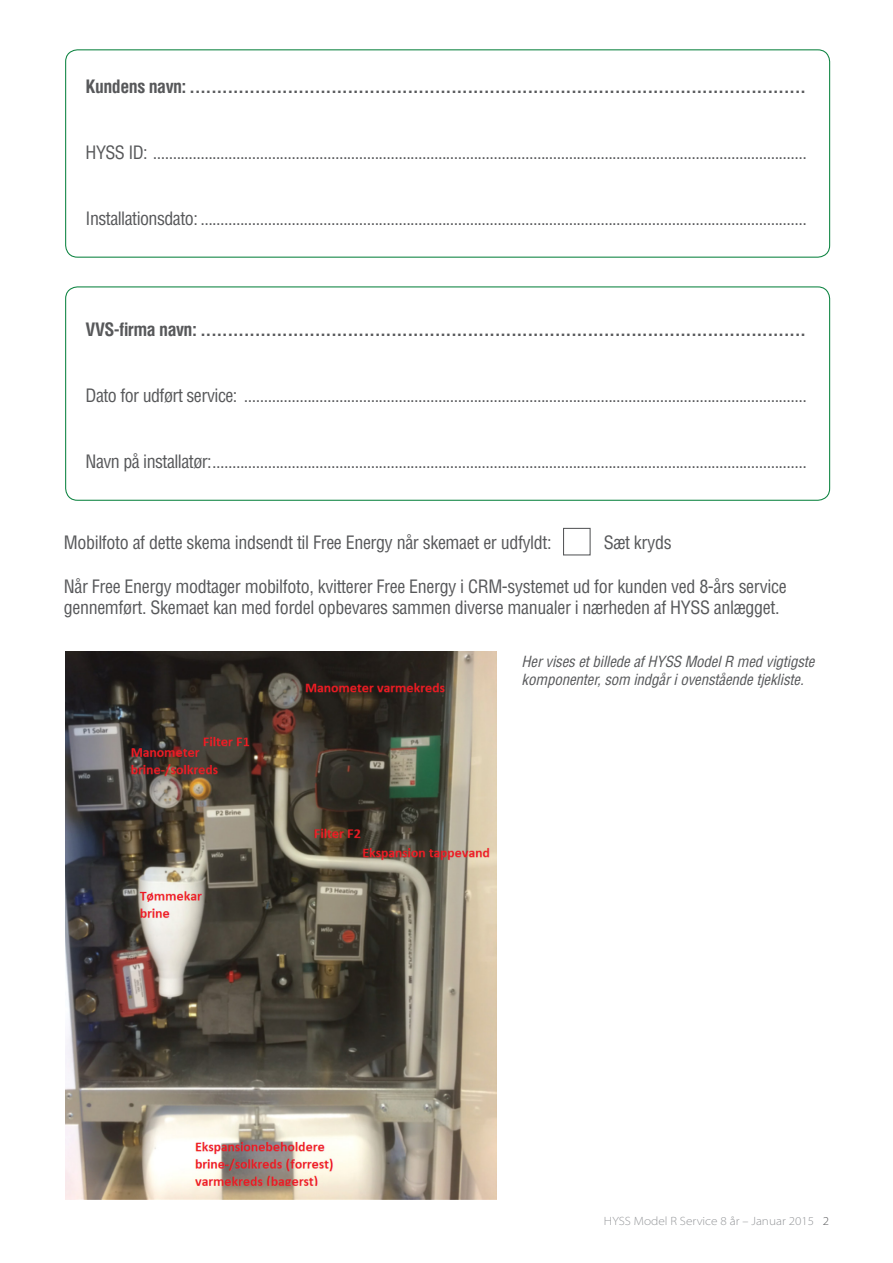
<style>
.page{position:relative;width:893px;height:1263px;background:#fff}
.page>*{position:absolute;margin:0;border:0;box-sizing:border-box;transform-origin:0 0}
.Brødtekst2{font:condensed 18px "Helvetica LT Std";letter-spacing:-.03em;color:#57585a}
.Brødtekst2-2{font:700 condensed 18px "Helvetica LT Std";letter-spacing:-.03em;color:#57585a}
.Brød{font:condensed 18px/21.6px "Helvetica LT Std";letter-spacing:-.02em;color:#57585a}
.Brød-2{font:italic condensed 15px/18px "Helvetica LT Std";letter-spacing:-.01em;color:#57585a}
.t1{font:300 semi-expanded 12px "Myriad Pro";color:#939598}
.s1{color:#57585a}
</style>
<div class="page">
<div style="left:65px;top:49px;width:765px;height:209px;border:1px solid #0c8340;border-radius:12px"></div>
<div style="left:65px;top:286px;width:765px;height:215px;border:1px solid #0c8340;border-radius:12px"></div>
<img style="left:65px;top:651px;width:431px;height:548px">
<div style="left:563px;top:528px;width:28px;height:27px;border:1px solid #57585a"></div>
<p class="Brødtekst2-2" style="left:86px;top:75px;width:722px">Kundens navn: .................................................................................................................</p>
<p class="Brødtekst2" style="left:86px;top:141px;width:723px">HYSS ID: .....................................................................................................................................................................</p>
<p class="Brødtekst2" style="left:86px;top:207px;width:723px">Installationsdato: .........................................................................................................................................................</p>
<p class="Brødtekst2-2" style="left:86px;top:318px;width:722px">VVS-firma navn: ...............................................................................................................</p>
<p class="Brødtekst2" style="left:86px;top:384px;width:723px">Dato for udført service: ..............................................................................................................................................</p>
<p class="Brødtekst2" style="left:86px;top:450px;width:723px">Navn på installatør:......................................................................................................................................................</p>
<p class="Brød" style="left:64px;top:532px;width:489px">Mobilfoto af dette skema indsendt til Free Energy når skemaet er udfyldt:</p>
<p class="Brød" style="left:604px;top:532px;width:69px">Sæt kryds</p>
<p class="Brød" style="left:64px;top:575px;width:724px">Når Free Energy modtager mobilfoto, kvitterer Free Energy i CRM-systemet ud for kunden ved 8-års service gennemført. Skemaet kan med fordel opbevares sammen diverse manualer i nærheden af HYSS anlægget.</p>
<p class="Brød-2" style="left:522px;top:653px;width:294px">Her vises et billede af HYSS Model R med vigtigste komponenter, som indgår i ovenstående tjekliste.</p>
<p class="t1" style="left:604px;top:1214px;width:227px">HYSS Model R Service 8 år – Januar 2015 <span class="s1">2</span></p>
</div>
